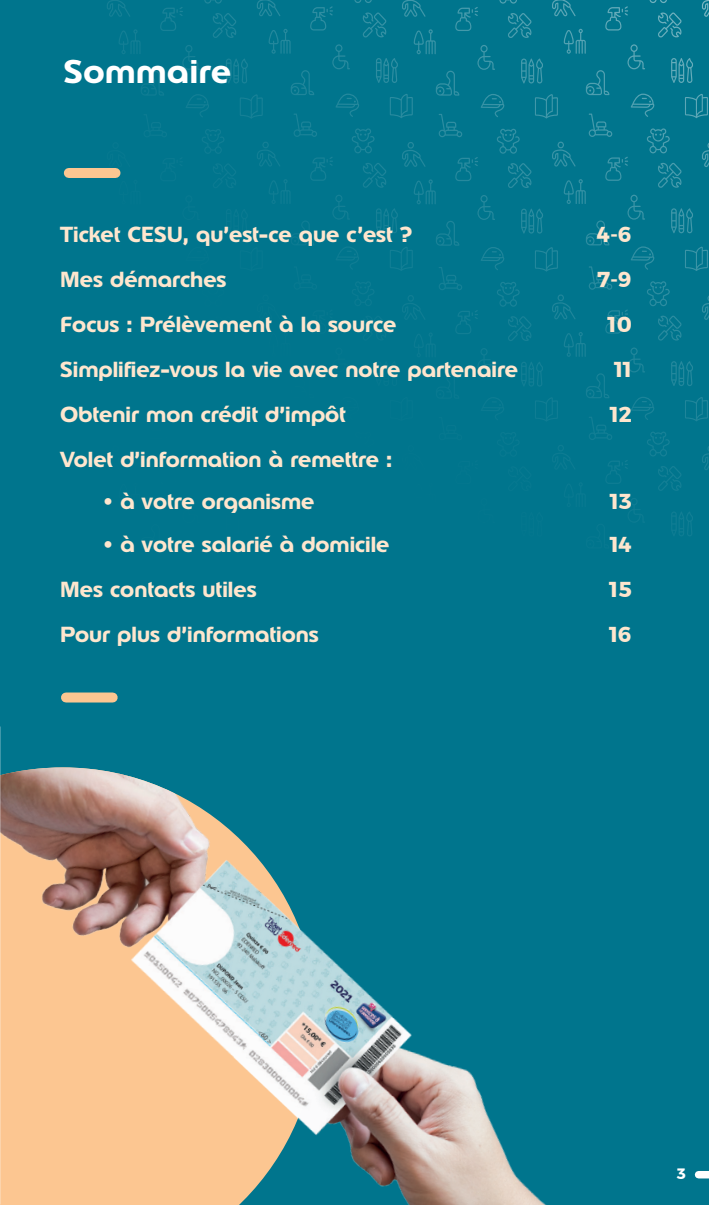
<style>
.page{position:relative;width:709px;height:1205px;background:#00758d}
.page>*{position:absolute;margin:0;border:0;box-sizing:border-box;transform-origin:0 0}
.t1{font:700 32.5px "Edenred";letter-spacing:.02em;color:#fff}
.t2{font:700 21.5px "Edenred";color:#fee6ce}
.t3{font:700 21.5px "Montserrat";color:#fee6ce}
.t4{font:700 15px "Montserrat";color:#fff}
</style>
<div class="page">
<div style="left:698px;top:1171px;width:11px;height:7px;background:#fff"></div>
<div style="left:69px;top:168px;width:46px;height:10px;background:#fcc691"></div>
<div style="left:66px;top:692px;width:47px;height:10px;background:#fcc691"></div>
<img style="left:0;top:767px;width:205px;height:438px">
<img style="left:205px;top:811px;width:342px;height:394px">
<h1 class="t1" style="left:64px;top:50px;width:169px">Sommaire</h1>
<p class="t2" style="left:60px;top:219px;width:353px">Ticket CESU, qu’est-ce que c’est ?</p>
<p class="t3" style="left:597px;top:217px;width:36px">4-6</p>
<p class="t2" style="left:60px;top:264px;width:168px">Mes démarches</p>
<p class="t3" style="left:597px;top:262px;width:36px">7-9</p>
<p class="t2" style="left:60px;top:309px;width:337px">Focus : Prélèvement à la source</p>
<p class="t3" style="left:608px;top:307px;width:25px">10</p>
<p class="t2" style="left:60px;top:354px;width:459px">Simplifiez-vous la vie avec notre partenaire</p>
<p class="t3" style="left:614px;top:352px;width:19px">11</p>
<p class="t2" style="left:60px;top:399px;width:287px">Obtenir mon crédit d’impôt</p>
<p class="t3" style="left:610px;top:397px;width:23px">12</p>
<p class="t2" style="left:60px;top:444px;width:333px">Volet d’information à remettre :</p>
<p class="t2" style="left:103px;top:487px;width:212px">• à votre organisme</p>
<p class="t3" style="left:610px;top:484px;width:23px">13</p>
<p class="t2" style="left:103px;top:529px;width:287px">• à votre salarié à domicile</p>
<p class="t3" style="left:610px;top:527px;width:23px">14</p>
<p class="t2" style="left:60px;top:574px;width:198px">Mes contacts utiles</p>
<p class="t3" style="left:609px;top:572px;width:24px">15</p>
<p class="t2" style="left:60px;top:619px;width:260px">Pour plus d’informations</p>
<p class="t3" style="left:609px;top:617px;width:24px">16</p>
<p class="t4" style="left:677px;top:1161px;width:11px">3</p>
</div>
